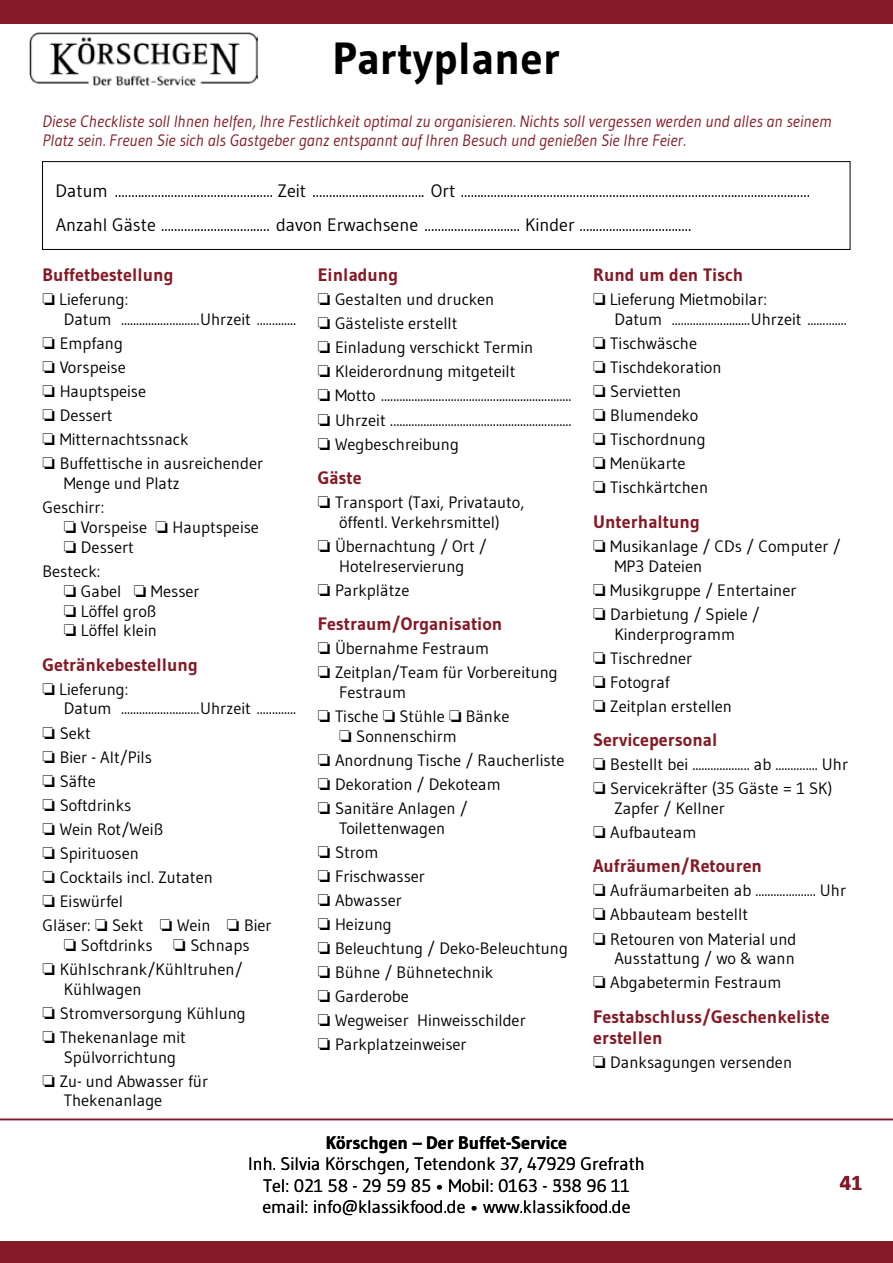
<style>
.page{position:relative;width:893px;height:1263px;background:#fff}
.page>*{position:absolute;margin:0;border:0;box-sizing:border-box;transform-origin:0 0}
.t1{font:700 45px "Gudea";color:#000}
.t2{font:700 22.5px "Calibri";color:#831a26}
.t3{font:18px/21.6px "Gudea";color:#000;text-align:center}
.t4{font:700 18px/21.6px "Gudea";color:#831a26}
.t5{font:700 18px "Gudea";color:#000}
.t6{font:16.5px/19.8px "Gudea";color:#000}
.t7{font:italic 16.5px/19.5px "Gudea";color:#831a26}
</style>
<div class="page">
<div style="left:0;top:0;width:893px;height:23px;background:#831a26"></div>
<div style="left:0;top:1242px;width:893px;height:21px;background:#831a26"></div>
<hr style="left:0;top:1119px;width:893px;height:1px;background:#831a26">
<div style="left:42px;top:161px;width:808px;height:89px;border:1px solid #000"></div>
<img style="left:30px;top:33px;width:227px;height:53px">
<h1 class="t1" style="left:333px;top:30px;width:229px">Partyplaner</h1>
<p class="t7" style="left:43px;top:111px;width:791px">Diese Checkliste soll Ihnen helfen, Ihre Festlichkeit optimal zu organisieren. Nichts soll vergessen werden und alles an seinem<br>Platz sein. Freuen Sie sich als Gastgeber ganz entspannt auf Ihren Besuch und genießen Sie Ihre Feier.</p>
<p class="t3" style="left:56px;top:173px;width:756px;line-height:34.3px;text-align:left">Datum ................................................ Zeit .................................. Ort ..........................................................................................................<br>Anzahl Gäste ................................. davon Erwachsene ............................. Kinder ..................................</p>
<p class="t4" style="left:43px;top:264px;width:133px">Buffetbestellung</p>
<p class="t6" style="left:64px;top:289px;width:234px;text-indent:-21px">□ Lieferung:<br>Datum ..........................Uhrzeit .............</p>
<p class="t6" style="left:43px;top:333px;width:82px">□ Empfang</p>
<p class="t6" style="left:43px;top:357px;width:85px">□ Vorspeise</p>
<p class="t6" style="left:43px;top:381px;width:105px">□ Hauptspeise</p>
<p class="t6" style="left:43px;top:405px;width:72px">□ Dessert</p>
<p class="t6" style="left:43px;top:429px;width:147px">□ Mitternachtssnack</p>
<p class="t6" style="left:64px;top:453px;width:201px;text-indent:-21px">□ Buffettische in ausreichender<br>Menge und Platz</p>
<p class="t6" style="left:43px;top:497px;width:63px">Geschirr:</p>
<p class="t6" style="left:64px;top:517px;width:197px">□ Vorspeise □ Hauptspeise</p>
<p class="t6" style="left:43px;top:535px;width:93px;line-height:24px;text-indent:21px">□ Dessert<br>Besteck:</p>
<p class="t6" style="left:64px;top:581px;width:137px">□ Gabel □ Messer</p>
<p class="t6" style="left:64px;top:600px;width:94px">□ Löffel groß</p>
<p class="t6" style="left:64px;top:620px;width:95px">□ Löffel klein</p>
<p class="t4" style="left:43px;top:653px;width:157px">Getränkebestellung</p>
<p class="t6" style="left:64px;top:679px;width:234px;text-indent:-21px">□ Lieferung:<br>Datum ..........................Uhrzeit .............</p>
<p class="t6" style="left:43px;top:723px;width:50px">□ Sekt</p>
<p class="t6" style="left:43px;top:747px;width:111px">□ Bier - Alt/Pils</p>
<p class="t6" style="left:43px;top:771px;width:55px">□ Säfte</p>
<p class="t6" style="left:43px;top:795px;width:90px">□ Softdrinks</p>
<p class="t6" style="left:43px;top:819px;width:122px">□ Wein Rot/Weiß</p>
<p class="t6" style="left:43px;top:843px;width:98px">□ Spirituosen</p>
<p class="t6" style="left:43px;top:867px;width:172px">□ Cocktails incl. Zutaten</p>
<p class="t6" style="left:43px;top:889px;width:231px;line-height:24px">□ Eiswürfel<br>Gläser: □ Sekt □ Wein □ Bier</p>
<p class="t6" style="left:64px;top:935px;width:187px">□ Softdrinks □ Schnaps</p>
<p class="t6" style="left:64px;top:959px;width:181px;text-indent:-21px">□ Kühlschrank/Kühltruhen/<br>Kühlwagen</p>
<p class="t6" style="left:43px;top:1003px;width:205px">□ Stromversorgung Kühlung</p>
<p class="t6" style="left:64px;top:1027px;width:124px;text-indent:-21px">□ Thekenanlage mit<br>Spülvorrichtung</p>
<p class="t6" style="left:64px;top:1071px;width:146px;text-indent:-21px">□ Zu- und Abwasser für<br>Thekenanlage</p>
<p class="t4" style="left:593px;top:264px;width:152px">Rund um den Tisch</p>
<p class="t6" style="left:614px;top:289px;width:234px;text-indent:-21px">□ Lieferung Mietmobilar:<br>Datum ..........................Uhrzeit .............</p>
<p class="t6" style="left:593px;top:333px;width:106px">□ Tischwäsche</p>
<p class="t6" style="left:593px;top:357px;width:130px">□ Tischdekoration</p>
<p class="t6" style="left:593px;top:381px;width:90px">□ Servietten</p>
<p class="t6" style="left:593px;top:405px;width:107px">□ Blumendeko</p>
<p class="t6" style="left:593px;top:429px;width:114px">□ Tischordnung</p>
<p class="t6" style="left:593px;top:453px;width:94px">□ Menükarte</p>
<p class="t6" style="left:593px;top:477px;width:117px">□ Tischkärtchen</p>
<p class="t4" style="left:593px;top:511px;width:108px">Unterhaltung</p>
<p class="t6" style="left:614px;top:536px;width:228px;text-indent:-21px">□ Musikanlage / CDs / Computer /<br>MP3 Dateien</p>
<p class="t6" style="left:593px;top:580px;width:205px">□ Musikgruppe / Entertainer</p>
<p class="t6" style="left:593px;top:604px;width:168px;text-align:center">□ Darbietung / Spiele /<br>Kinderprogramm</p>
<p class="t6" style="left:593px;top:648px;width:101px">□ Tischredner</p>
<p class="t6" style="left:593px;top:672px;width:78px">□ Fotograf</p>
<p class="t6" style="left:593px;top:696px;width:140px">□ Zeitplan erstellen</p>
<p class="t4" style="left:593px;top:729px;width:126px">Servicepersonal</p>
<p class="t6" style="left:593px;top:754px;width:256px">□ Bestellt bei ................... ab .............. Uhr</p>
<p class="t6" style="left:614px;top:778px;width:219px;text-indent:-21px">□ Servicekräfter (35 Gäste = 1 SK)<br>Zapfer / Kellner</p>
<p class="t6" style="left:593px;top:822px;width:105px">□ Aufbauteam</p>
<p class="t4" style="left:593px;top:855px;width:171px">Aufräumen/Retouren</p>
<p class="t6" style="left:593px;top:880px;width:255px">□ Aufräumarbeiten ab .................... Uhr</p>
<p class="t6" style="left:593px;top:904px;width:156px">□ Abbauteam bestellt</p>
<p class="t6" style="left:593px;top:928px;width:205px;text-align:right">□ Retouren von Material und<br>Ausstattung / wo &amp; wann</p>
<p class="t6" style="left:593px;top:972px;width:190px">□ Abgabetermin Festraum</p>
<p class="t4" style="left:593px;top:1005px;width:238px">Festabschluss/Geschenkeliste erstellen</p>
<p class="t6" style="left:593px;top:1052px;width:201px">□ Danksagungen versenden</p>
<p class="t4" style="left:318px;top:264px;width:82px">Einladung</p>
<p class="t6" style="left:318px;top:289px;width:178px">□ Gestalten und drucken</p>
<p class="t6" style="left:318px;top:313px;width:141px">□ Gästeliste erstellt</p>
<p class="t6" style="left:318px;top:337px;width:217px">□ Einladung verschickt Termin</p>
<p class="t6" style="left:318px;top:361px;width:199px">□ Kleiderordnung mitgeteilt</p>
<p class="t6" style="left:318px;top:385px;width:255px">□ Motto ...............................................................</p>
<p class="t6" style="left:318px;top:410px;width:255px">□ Uhrzeit ............................................................</p>
<p class="t6" style="left:318px;top:434px;width:143px">□ Wegbeschreibung</p>
<p class="t4" style="left:318px;top:467px;width:45px">Gäste</p>
<p class="t6" style="left:318px;top:492px;width:208px;text-align:center">□ Transport (Taxi, Privatauto, öffentl. Verkehrsmittel)</p>
<p class="t6" style="left:318px;top:536px;width:171px;text-align:center">□ Übernachtung / Ort /<br>Hotelreservierung</p>
<p class="t6" style="left:318px;top:580px;width:93px">□ Parkplätze</p>
<p class="t4" style="left:318px;top:613px;width:186px">Festraum/Organisation</p>
<p class="t6" style="left:318px;top:638px;width:173px">□ Übernahme Festraum</p>
<p class="t6" style="left:339px;top:662px;width:220px;text-indent:-21px">□ Zeitplan/Team für Vorbereitung<br>Festraum</p>
<p class="t6" style="left:318px;top:706px;width:193px">□ Tische □ Stühle □ Bänke</p>
<p class="t6" style="left:339px;top:726px;width:119px">□ Sonnenschirm</p>
<p class="t6" style="left:318px;top:750px;width:248px">□ Anordnung Tische / Raucherliste</p>
<p class="t6" style="left:318px;top:774px;width:185px">□ Dekoration / Dekoteam</p>
<p class="t6" style="left:318px;top:798px;width:152px;text-align:center">□ Sanitäre Anlagen /<br>Toilettenwagen</p>
<p class="t6" style="left:318px;top:842px;width:62px">□ Strom</p>
<p class="t6" style="left:318px;top:866px;width:109px">□ Frischwasser</p>
<p class="t6" style="left:318px;top:890px;width:86px">□ Abwasser</p>
<p class="t6" style="left:318px;top:914px;width:75px">□ Heizung</p>
<p class="t6" style="left:318px;top:938px;width:252px">□ Beleuchtung / Deko-Beleuchtung</p>
<p class="t6" style="left:318px;top:962px;width:177px">□ Bühne / Bühnetechnik</p>
<p class="t6" style="left:318px;top:986px;width:93px">□ Garderobe</p>
<p class="t6" style="left:318px;top:1010px;width:209px">□ Wegweiser Hinweisschilder</p>
<p class="t6" style="left:318px;top:1034px;width:150px">□ Parkplatzeinweiser</p>
<p class="t5" style="left:326px;top:1131px;width:243px">Körschgen – Der Buffet-Service</p>
<p class="t3" style="left:248px;top:1153px;width:398px">Inh. Silvia Körschgen, Tetendonk 37, 47929 Grefrath<br>Tel: 021 58 - 29 59 85 • Mobil: 0163 - 358 96 11 email: info@klassikfood.de • www.klassikfood.de</p>
<p class="t3" style="left:552px;top:1174px;width:21px">53</p>
<h2 class="t2" style="left:840px;top:1168px;width:24px">41</h2>
</div>
